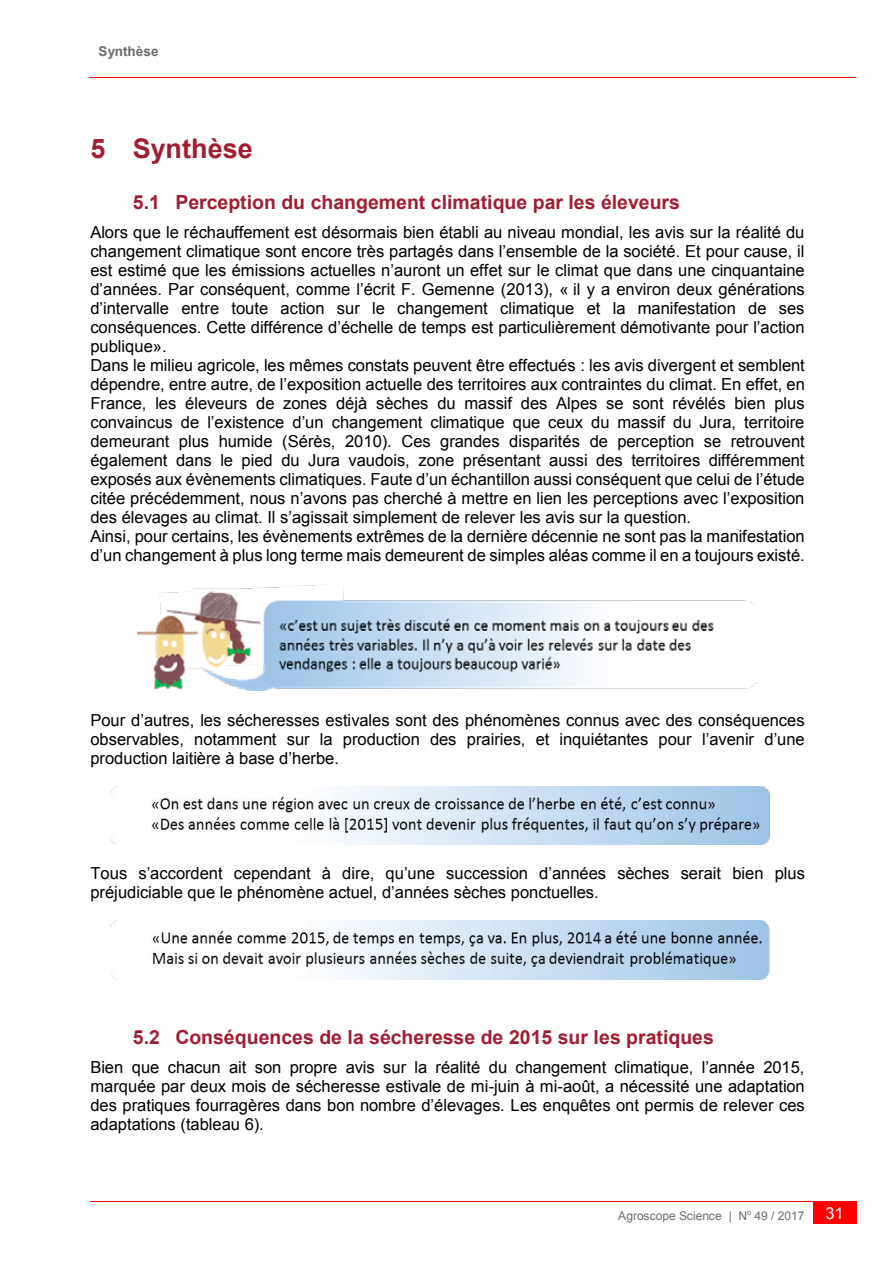
<style>
.page{position:relative;width:893px;height:1263px;background:#fff}
.page>*{position:absolute;margin:0;border:0;box-sizing:border-box;transform-origin:0 0}
.t1{font:700 27px "Arial";color:#a01e32}
.t2{font:700 19.5px "Arial";color:#a01e32}
.t3{font:16.5px/18.9px "Arial";color:#000}
.t4{font:16.5px "Arial";color:#fff}
.t5{font:700 13.5px "Arial";letter-spacing:.005em;color:#6d6e70}
.t6{font:12px "Arial";letter-spacing:-.005em;color:#6d6e70}
</style>
<div class="page">
<hr style="left:89px;top:77px;width:767px;height:1px;background:#f00">
<div style="left:813px;top:1201px;width:43px;height:23px;background:#f00"></div>
<hr style="left:90px;top:1200px;width:723px;height:1px;background:#f00">
<hr style="left:814px;top:1200px;width:42px;height:1px;background:#f00">
<img style="left:137px;top:585px;width:621px;height:105px">
<img style="left:111px;top:786px;width:659px;height:59px">
<img style="left:110px;top:921px;width:660px;height:59px">
<p class="t5" style="left:99px;top:42px;width:62px">Synthèse</p>
<h1 class="t1" style="left:90px;top:130px;width:164px">5 Synthèse</h1>
<p class="t2" style="left:133px;top:190px;width:549px">5.1 Perception du changement climatique par les éleveurs</p>
<p class="t3" style="left:90px;top:223px;width:716px">Alors que le réchauffement est désormais bien établi au niveau mondial, les avis sur la réalité du changement climatique sont encore très partagés dans l’ensemble de la société. Et pour cause, il est estimé que les émissions actuelles n’auront un effet sur le climat que dans une cinquantaine d’années. Par conséquent, comme l’écrit F. Gemenne (2013), « il y a environ deux générations d’intervalle entre toute action sur le changement climatique et la manifestation de ses conséquences. Cette différence d’échelle de temps est particulièrement démotivante pour l’action publique».<br>Dans le milieu agricole, les mêmes constats peuvent être effectués : les avis divergent et semblent dépendre, entre autre, de l’exposition actuelle des territoires aux contraintes du climat. En effet, en France, les éleveurs de zones déjà sèches du massif des Alpes se sont révélés bien plus convaincus de l’existence d’un changement climatique que ceux du massif du Jura, territoire demeurant plus humide (Sérès, 2010). Ces grandes disparités de perception se retrouvent également dans le pied du Jura vaudois, zone présentant aussi des territoires différemment exposés aux évènements climatiques. Faute d’un échantillon aussi conséquent que celui de l’étude citée précédemment, nous n’avons pas cherché à mettre en lien les perceptions avec l’exposition des élevages au climat. Il s’agissait simplement de relever les avis sur la question.<br>Ainsi, pour certains, les évènements extrêmes de la dernière décennie ne sont pas la manifestation d’un changement à plus long terme mais demeurent de simples aléas comme il en a toujours existé.</p>
<p class="t3" style="left:90px;top:711px;width:716px;text-align:justify">Pour d’autres, les sécheresses estivales sont des phénomènes connus avec des conséquences observables, notamment sur la production des prairies, et inquiétantes pour l’avenir d’une production laitière à base d’herbe.</p>
<p class="t3" style="left:90px;top:864px;width:716px">Tous s’accordent cependant à dire, qu’une succession d’années sèches serait bien plus préjudiciable que le phénomène actuel, d’années sèches ponctuelles.</p>
<p class="t2" style="left:133px;top:1024px;width:583px">5.2 Conséquences de la sécheresse de 2015 sur les pratiques</p>
<p class="t3" style="left:90px;top:1057px;width:716px;text-align:justify">Bien que chacun ait son propre avis sur la réalité du changement climatique, l’année 2015, marquée par deux mois de sécheresse estivale de mi-juin à mi-août, a nécessité une adaptation des pratiques fourragères dans bon nombre d’élevages. Les enquêtes ont permis de relever ces adaptations (tableau 6).</p>
<p class="t6" style="left:618px;top:1207px;width:188px">Agroscope Science | N<sup>o</sup> 49 / 2017</p>
<p class="t4" style="left:825px;top:1202px;width:20px">31</p>
</div>
